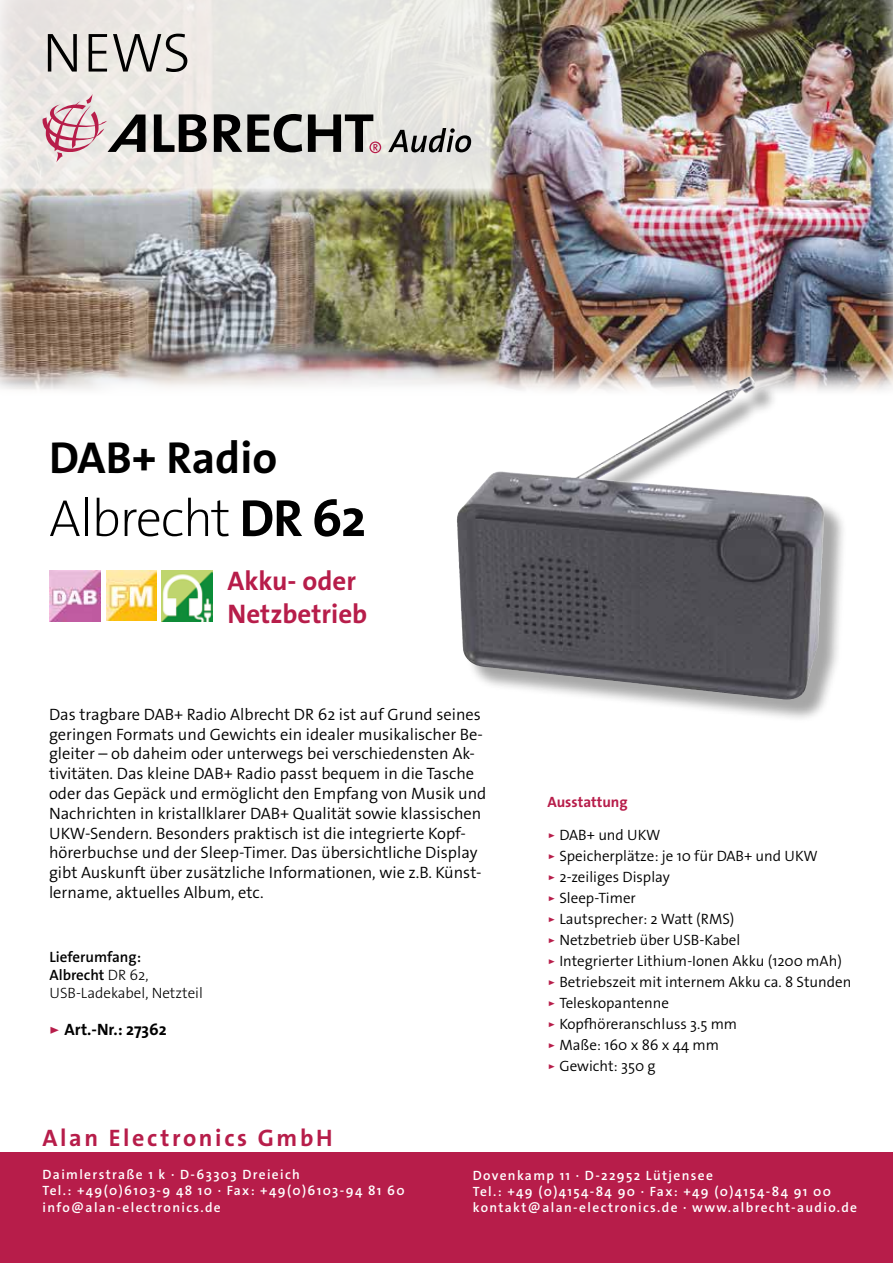
<style>
.page{position:relative;width:893px;height:1263px;background:#fff}
.page>*{position:absolute;margin:0;border:0;box-sizing:border-box;transform-origin:0 0}
.t1{font:300 55.5px "The Sans Os F";color:#000}
.t2{font:200 52.5px "The Sans Os F";letter-spacing:-.025em;color:#000}
.t3{font:700 45px "The Sans Os F";color:#000}
.t4{font:700 27px/32.4px "The Sans Os F";color:#b71d4a}
.t5{font:700 24px "The Sans Os F";letter-spacing:.11em;color:#b71d4a}
.t6{font:300 16.5px/19.8px "The Sans Os F";color:#000}
.t7{font:700 16.5px "The Sans Os F";color:#000}
.t8{font:300 15px/21px "The Sans Os F";color:#000}
.t9{font:300 15px/18px "The Sans Os F";color:#000}
.t10{font:700 15px "The Sans Os F";color:#b71d4a}
.t11{font:600 13.5px/16.2px "The Sans Os F";letter-spacing:.1em;color:#fff}
.s1{font-weight:700}
.s2{font-weight:600}
.s3{color:#b71d4a}
</style>
<div class="page">
<img style="left:0;top:0;width:893px;height:391px">
<div style="left:0;top:1152px;width:893px;height:111px;background:#b71d4a"></div>
<svg style="left:0;top:0;width:510px;height:209px;background:#dedcd6"></svg>
<svg style="left:154px;top:114px;width:53px;height:38px;background:#6a6967"></svg>
<svg style="left:214px;top:114px;width:88px;height:38px;background:#6e6f6d"></svg>
<svg style="left:43px;top:94px;width:103px;height:68px;background:#ceb8bb"></svg>
<svg style="left:308px;top:114px;width:73px;height:39px;background:#8a8785"></svg>
<svg style="left:388px;top:128px;width:83px;height:24px;background:#949492"></svg>
<img style="left:50px;top:570px;width:51px;height:52px">
<img style="left:106px;top:570px;width:51px;height:51px">
<img style="left:161px;top:570px;width:52px;height:52px">
<div style="left:460px;top:380px;width:387px;height:342px;background:#000;opacity:.35"></div>
<img style="left:656px;top:377px;width:92px;height:54px">
<h1 class="t1" style="left:43px;top:17px;width:150px">NEWS</h1>
<h3 class="t3" style="left:49px;top:429px;width:230px">DAB+ Radio</h3>
<h2 class="t2" style="left:49px;top:485px;width:319px">Albrecht <span class="s1">DR 62</span></h2>
<h3 class="t4" style="left:227px;top:565px;width:141px">Akku- oder<br>Netzbetrieb</h3>
<p class="t6" style="left:49px;top:704px;width:439px">Das tragbare DAB+ Radio Albrecht DR 62 ist auf Grund seines geringen Formats und Gewichts ein idealer musikalischer Be&shy;gleiter – ob daheim oder unterwegs bei verschiedensten Ak&shy;tivitäten. Das kleine DAB+ Radio passt bequem in die Tasche oder das Gepäck und ermöglicht den Empfang von Musik und Nachrichten in kristallklarer DAB+ Qualität sowie klassischen UKW-Sendern. Besonders praktisch ist die integrierte Kopf&shy;hörerbuchse und der Sleep-Timer. Das übersichtliche Display gibt Auskunft über zusätzliche Informationen, wie z.B. Künst&shy;lername, aktuelles Album, etc.</p>
<p class="t9" style="left:50px;top:948px;width:155px"><span class="s2">Lieferumfang:<br>Albrecht</span> DR 62,<br>USB-Ladekabel, Netzteil</p>
<p class="t7" style="left:50px;top:1019px;width:119px"><span class="s3">▹</span> Art.-Nr.: 27362</p>
<p class="t10" style="left:547px;top:792px;width:82px">Ausstattung</p>
<p class="t8" style="left:547px;top:824px;width:306px"><span class="s3">▹</span> DAB+ und UKW<br><span class="s3">▹</span> Speicherplätze: je 10 für DAB+ und UKW<br><span class="s3">▹</span> 2-zeiliges Display<br><span class="s3">▹</span> Sleep-Timer<br><span class="s3">▹</span> Lautsprecher: 2 Watt (RMS)<br><span class="s3">▹</span> Netzbetrieb über USB-Kabel<br><span class="s3">▹</span> Integrierter Lithium-Ionen Akku (1200 mAh) <span class="s3">▹</span> Betriebszeit mit internem Akku ca. 8 Stunden <span class="s3">▹</span> Teleskopantenne<br><span class="s3">▹</span> Kopfhöreranschluss 3.5 mm<br><span class="s3">▹</span> Maße: 160 x 86 x 44 mm<br><span class="s3">▹</span> Gewicht: 350 g</p>
<h3 class="t5" style="left:43px;top:1123px;width:292px">Alan Electronics GmbH</h3>
<p class="t11" style="left:43px;top:1166px;width:364px">Daimlerstraße 1 k · D-63303 Dreieich<br>Tel.: +49(0)6103-9 48 10 · Fax: +49(0)6103-94 81 60 info@alan-electronics.de</p>
<p class="t11" style="left:473px;top:1167px;width:386px">Dovenkamp 11 · D-22952 Lütjensee<br>Tel.: +49 (0)4154-84 90 · Fax: +49 (0)4154-84 91 00 kontakt@alan-electronics.de · www.albrecht-audio.de</p>
</div>
